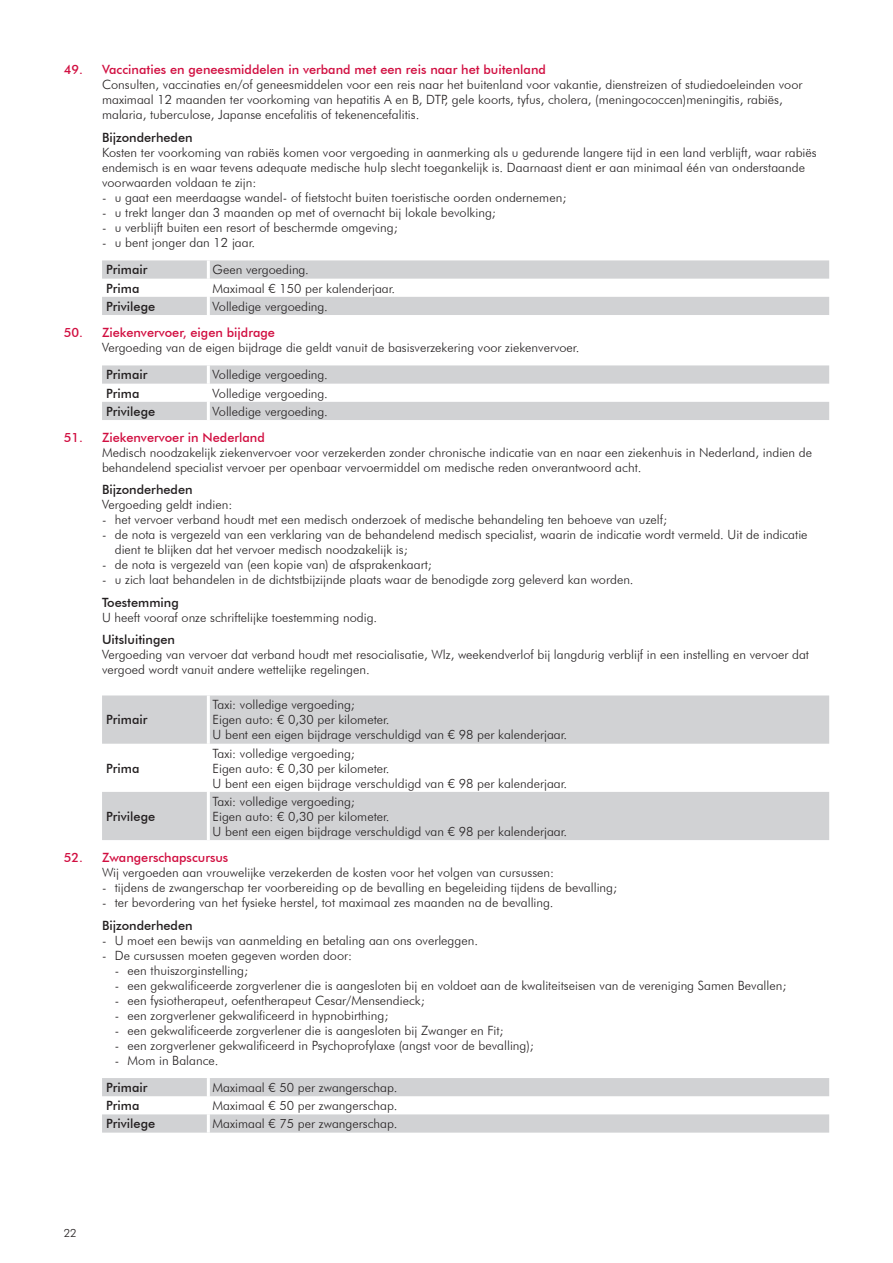
<style>
.page{position:relative;width:893px;height:1263px;background:#fff}
.page>*{position:absolute;margin:0;border:0;box-sizing:border-box;transform-origin:0 0}
.Subbody{font:300 12.75px/15px "Futura BT";color:#231f20}
.Opsomming_L2{font:300 12.75px/15px "Futura BT";color:#231f20}
.Tabel_-_Vergoeding{font:300 12.75px/15px "Futura BT";color:#231f20}
.Opsomming_L3{font:300 12.75px "Futura BT";color:#231f20}
.t1{font:500 12.75px "Futura BT";color:#d10e40}
.Tabel_-_Dekkingsname{font:500 12.75px "Futura BT";color:#231f20}
.Artikel_-_Subkop{font:500 12.75px "Futura BT";color:#231f20}
.t2{font:300 11.25px "Futura BT";color:#231f20}
</style>
<div class="page">
<svg style="left:102px;top:260px;width:727px;height:55px"></svg>
<hr style="left:207px;top:260px;width:3px;height:19px;background:#fff">
<hr style="left:207px;top:279px;width:3px;height:18px;background:#fff">
<hr style="left:207px;top:297px;width:3px;height:18px;background:#fff">
<svg style="left:102px;top:365px;width:727px;height:55px"></svg>
<hr style="left:207px;top:365px;width:3px;height:19px;background:#fff">
<hr style="left:207px;top:384px;width:3px;height:18px;background:#fff">
<hr style="left:207px;top:402px;width:3px;height:18px;background:#fff">
<svg style="left:102px;top:695px;width:727px;height:145px;fill:#d1d2d4"></svg>
<hr style="left:207px;top:695px;width:3px;height:49px;background:#fff">
<hr style="left:207px;top:744px;width:3px;height:48px;background:#fff">
<hr style="left:207px;top:792px;width:3px;height:48px;background:#fff">
<svg style="left:102px;top:1078px;width:727px;height:54px"></svg>
<hr style="left:207px;top:1078px;width:3px;height:18px;background:#fff">
<hr style="left:207px;top:1096px;width:3px;height:18px;background:#fff">
<hr style="left:207px;top:1114px;width:3px;height:18px;background:#fff">
<p class="t1" style="left:64px;top:62px;width:484px">49. Vaccinaties en geneesmiddelen in verband met een reis naar het buitenland</p>
<p class="Subbody" style="left:102px;top:77px;width:702px">Consulten, vaccinaties en/of geneesmiddelen voor een reis naar het buitenland voor vakantie, dienstreizen of studiedoeleinden voor maximaal 12 maanden ter voorkoming van hepatitis A en B, DTP, gele koorts, tyfus, cholera, (meningococcen)meningitis, rabiës, malaria, tuberculose, Japanse encefalitis of tekenencefalitis.</p>
<p class="Artikel_-_Subkop" style="left:102px;top:130px;width:92px">Bijzonderheden</p>
<p class="Subbody" style="left:102px;top:145px;width:716px">Kosten ter voorkoming van rabiës komen voor vergoeding in aanmerking als u gedurende langere tijd in een land verblijft, waar rabiës endemisch is en waar tevens adequate medische hulp slecht toegankelijk is. Daarnaast dient er aan minimaal één van onderstaande voorwaarden voldaan te zijn:</p>
<p class="Opsomming_L2" style="left:102px;top:190px;width:466px">- u gaat een meerdaagse wandel- of fietstocht buiten toeristische oorden ondernemen;</p>
<p class="Opsomming_L2" style="left:102px;top:205px;width:395px">- u trekt langer dan 3 maanden op met of overnacht bij lokale bevolking;</p>
<p class="Opsomming_L2" style="left:102px;top:220px;width:297px">- u verblijft buiten een resort of beschermde omgeving;</p>
<p class="Opsomming_L2" style="left:102px;top:235px;width:155px">- u bent jonger dan 12 jaar.</p>
<p class="Tabel_-_Dekkingsname" style="left:106px;top:262px;width:43px">Primair</p>
<p class="Tabel_-_Vergoeding" style="left:213px;top:262px;width:98px">Geen vergoeding.</p>
<p class="Tabel_-_Dekkingsname" style="left:106px;top:280px;width:35px">Prima</p>
<p class="Tabel_-_Vergoeding" style="left:213px;top:280px;width:184px">Maximaal € 150 per kalenderjaar.</p>
<p class="Tabel_-_Dekkingsname" style="left:106px;top:298px;width:50px">Privilege</p>
<p class="Tabel_-_Vergoeding" style="left:213px;top:299px;width:117px">Volledige vergoeding.</p>
<p class="t1" style="left:64px;top:325px;width:213px">50. Ziekenvervoer, eigen bijdrage</p>
<p class="Subbody" style="left:102px;top:340px;width:479px">Vergoeding van de eigen bijdrage die geldt vanuit de basisverzekering voor ziekenvervoer.</p>
<p class="Tabel_-_Dekkingsname" style="left:106px;top:367px;width:43px">Primair</p>
<p class="Tabel_-_Vergoeding" style="left:213px;top:367px;width:117px">Volledige vergoeding.</p>
<p class="Tabel_-_Dekkingsname" style="left:106px;top:385px;width:35px">Prima</p>
<p class="Tabel_-_Vergoeding" style="left:213px;top:385px;width:117px">Volledige vergoeding.</p>
<p class="Tabel_-_Dekkingsname" style="left:106px;top:403px;width:50px">Privilege</p>
<p class="Tabel_-_Vergoeding" style="left:213px;top:404px;width:117px">Volledige vergoeding.</p>
<p class="t1" style="left:64px;top:430px;width:203px">51. Ziekenvervoer in Nederland</p>
<p class="Subbody" style="left:102px;top:445px;width:712px">Medisch noodzakelijk ziekenvervoer voor verzekerden zonder chronische indicatie van en naar een ziekenhuis in Nederland, indien de behandelend specialist vervoer per openbaar vervoermiddel om medische reden onverantwoord acht.</p>
<p class="Artikel_-_Subkop" style="left:102px;top:482px;width:92px">Bijzonderheden</p>
<p class="Subbody" style="left:102px;top:497px;width:132px">Vergoeding geldt indien:</p>
<p class="Opsomming_L2" style="left:102px;top:512px;width:566px">- het vervoer verband houdt met een medisch onderzoek of medische behandeling ten behoeve van uzelf;</p>
<p class="Opsomming_L2" style="left:115px;top:527px;width:694px;text-indent:-13px">- de nota is vergezeld van een verklaring van de behandelend medisch specialist, waarin de indicatie wordt vermeld. Uit de indicatie dient te blijken dat het vervoer medisch noodzakelijk is;</p>
<p class="Opsomming_L2" style="left:102px;top:557px;width:331px">- de nota is vergezeld van (een kopie van) de afsprakenkaart;</p>
<p class="Opsomming_L2" style="left:102px;top:572px;width:533px">- u zich laat behandelen in de dichtstbijzijnde plaats waar de benodigde zorg geleverd kan worden.</p>
<p class="Artikel_-_Subkop" style="left:102px;top:595px;width:78px">Toestemming</p>
<p class="Subbody" style="left:102px;top:610px;width:277px">U heeft vooraf onze schriftelijke toestemming nodig.</p>
<p class="Artikel_-_Subkop" style="left:102px;top:632px;width:75px">Uitsluitingen</p>
<p class="Subbody" style="left:102px;top:647px;width:709px">Vergoeding van vervoer dat verband houdt met resocialisatie, Wlz, weekendverlof bij langdurig verblijf in een instelling en vervoer dat vergoed wordt vanuit andere wettelijke regelingen.</p>
<p class="Tabel_-_Dekkingsname" style="left:106px;top:712px;width:43px">Primair</p>
<p class="Tabel_-_Vergoeding" style="left:213px;top:697px;width:356px">Taxi: volledige vergoeding;<br>Eigen auto: € 0,30 per kilometer.<br>U bent een eigen bijdrage verschuldigd van € 98 per kalenderjaar.</p>
<p class="Tabel_-_Dekkingsname" style="left:106px;top:760px;width:35px">Prima</p>
<p class="Tabel_-_Vergoeding" style="left:213px;top:745px;width:356px">Taxi: volledige vergoeding;<br>Eigen auto: € 0,30 per kilometer.<br>U bent een eigen bijdrage verschuldigd van € 98 per kalenderjaar.</p>
<p class="Tabel_-_Vergoeding" style="left:213px;top:794px;width:356px">Taxi: volledige vergoeding;<br>Eigen auto: € 0,30 per kilometer.<br>U bent een eigen bijdrage verschuldigd van € 98 per kalenderjaar.</p>
<p class="t1" style="left:64px;top:850px;width:166px">52. Zwangerschapscursus</p>
<p class="Subbody" style="left:102px;top:865px;width:454px">Wij vergoeden aan vrouwelijke verzekerden de kosten voor het volgen van cursussen:</p>
<p class="Opsomming_L2" style="left:102px;top:880px;width:517px">- tijdens de zwangerschap ter voorbereiding op de bevalling en begeleiding tijdens de bevalling;</p>
<p class="Opsomming_L2" style="left:102px;top:895px;width:453px">- ter bevordering van het fysieke herstel, tot maximaal zes maanden na de bevalling.</p>
<p class="Artikel_-_Subkop" style="left:102px;top:917px;width:92px">Bijzonderheden</p>
<p class="Opsomming_L2" style="left:102px;top:932px;width:378px">- U moet een bewijs van aanmelding en betaling aan ons overleggen.</p>
<p class="Opsomming_L2" style="left:102px;top:947px;width:252px">- De cursussen moeten gegeven worden door:</p>
<p class="Opsomming_L3" style="left:115px;top:962px;width:135px">- een thuiszorginstelling;</p>
<p class="Opsomming_L3" style="left:115px;top:977px;width:673px">- een gekwalificeerde zorgverlener die is aangesloten bij en voldoet aan de kwaliteitseisen van de vereniging Samen Bevallen;</p>
<p class="Opsomming_L3" style="left:115px;top:992px;width:311px">- een fysiotherapeut, oefentherapeut Cesar/Mensendieck;</p>
<p class="Opsomming_L3" style="left:115px;top:1007px;width:275px">- een zorgverlener gekwalificeerd in hypnobirthing;</p>
<p class="Opsomming_L3" style="left:115px;top:1022px;width:390px">- een gekwalificeerde zorgverlener die is aangesloten bij Zwanger en Fit;</p>
<p class="Opsomming_L3" style="left:115px;top:1037px;width:421px">- een zorgverlener gekwalificeerd in Psychoprofylaxe (angst voor de bevalling);</p>
<p class="Opsomming_L3" style="left:115px;top:1052px;width:105px">- Mom in Balance.</p>
<p class="Tabel_-_Dekkingsname" style="left:106px;top:1080px;width:43px">Primair</p>
<p class="Tabel_-_Vergoeding" style="left:213px;top:1080px;width:186px">Maximaal € 50 per zwangerschap.</p>
<p class="Tabel_-_Dekkingsname" style="left:106px;top:1098px;width:35px">Prima</p>
<p class="Tabel_-_Vergoeding" style="left:213px;top:1098px;width:186px">Maximaal € 50 per zwangerschap.</p>
<p class="Tabel_-_Dekkingsname" style="left:106px;top:1116px;width:50px">Privilege</p>
<p class="Tabel_-_Vergoeding" style="left:213px;top:1116px;width:186px">Maximaal € 75 per zwangerschap.</p>
<p class="Tabel_-_Dekkingsname" style="left:106px;top:808px;width:50px">Privilege</p>
<p class="t2" style="left:64px;top:1226px;width:14px">22</p>
</div>
